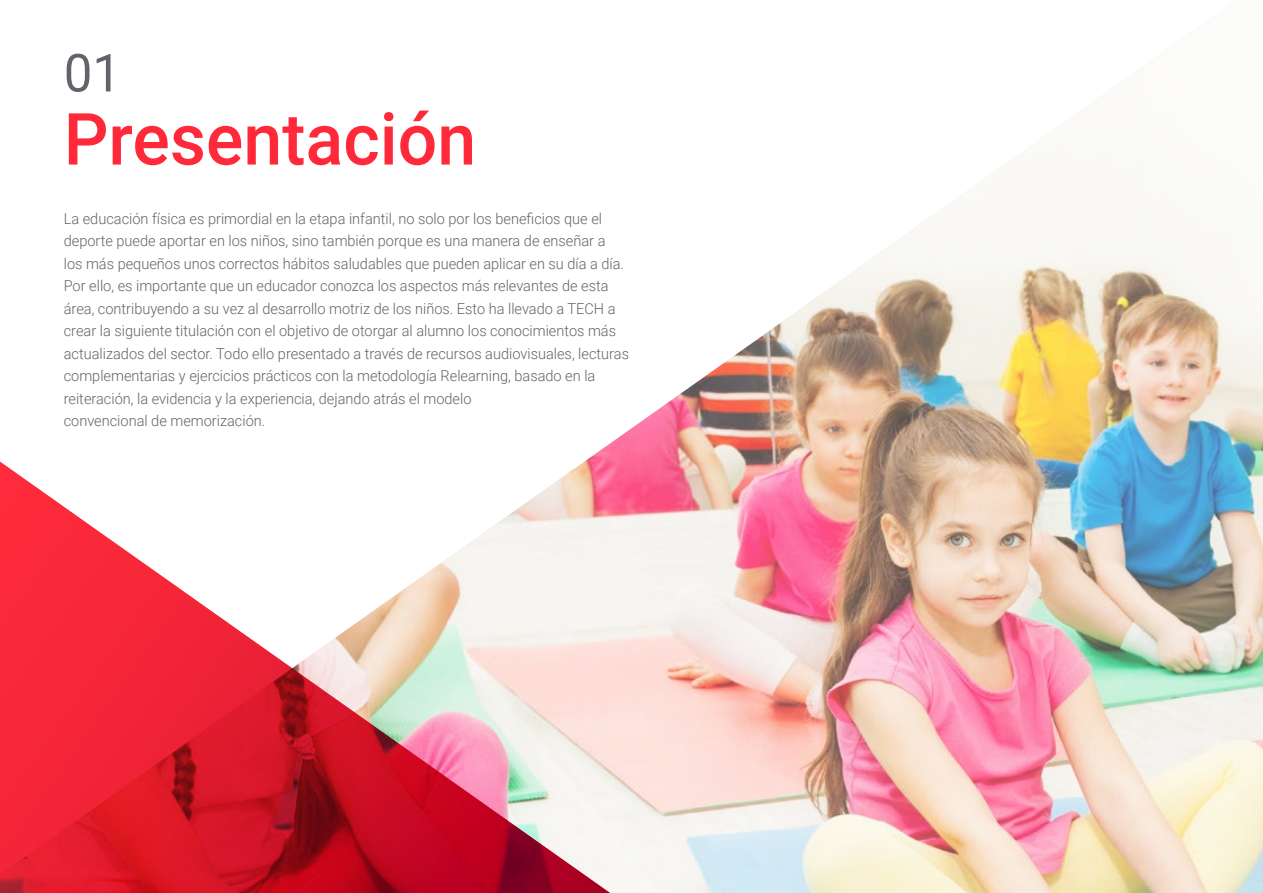
<style>
.page{position:relative;width:1263px;height:893px;background:#fff}
.page>*{position:absolute;margin:0;border:0;box-sizing:border-box;transform-origin:0 0}
.t1{font:500 72px "Roboto";color:#ff293a}
.t2{font:52.5px "Roboto";color:#61646a}
.t3{font:300 15px/22.5px "Roboto";color:#61646a}
</style>
<div class="page">
<img style="left:606px;top:13px;width:657px;height:880px">
<svg style="left:0;top:446px;width:640px;height:447px"></svg>
<h2 class="t2" style="left:64px;top:36px;width:59px">01</h2>
<h1 class="t1" style="left:64px;top:89px;width:414px">Presentación</h1>
<p class="t3" style="left:64px;top:207px;width:567px">La educación física es primordial en la etapa infantil, no solo por los beneficios que el deporte puede aportar en los niños, sino también porque es una manera de enseñar a<br>los más pequeños unos correctos hábitos saludables que pueden aplicar en su día a día.<br>Por ello, es importante que un educador conozca los aspectos más relevantes de esta área, contribuyendo a su vez al desarrollo motriz de los niños. Esto ha llevado a TECH a crear la siguiente titulación con el objetivo de otorgar al alumno los conocimientos más actualizados del sector. Todo ello presentado a través de recursos audiovisuales, lecturas complementarias y ejercicios prácticos con la metodología Relearning, basado en la reiteración, la evidencia y la experiencia, dejando atrás el modelo<br>convencional de memorización.</p>
</div>
